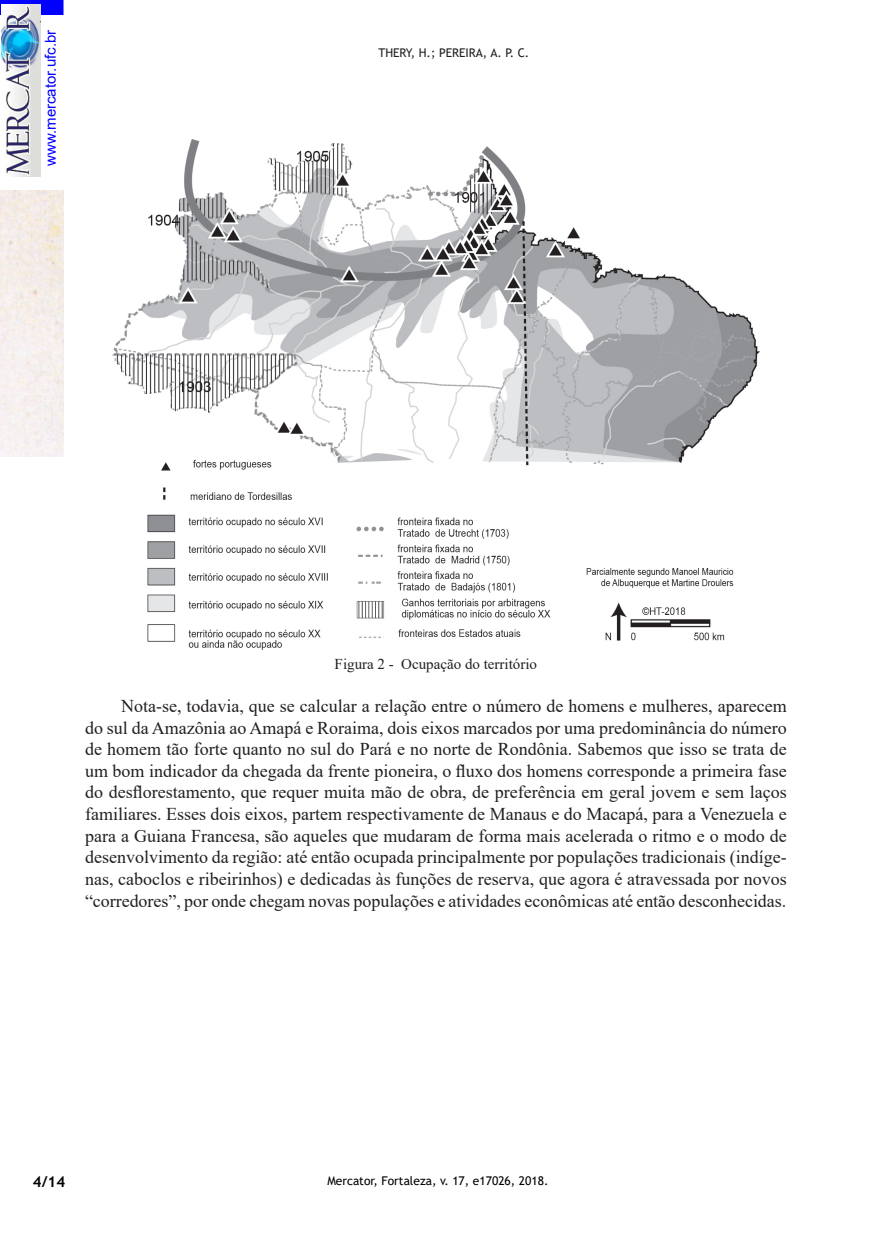
<style>
.page{position:relative;width:893px;height:1234px;background:#fff}
.page>*{position:absolute;margin:0;border:0;box-sizing:border-box;transform-origin:0 0}
.t1{font:18px/21.6px "Times New Roman";letter-spacing:-.005em;color:#231f20;text-align:justify}
.LEGENDA{font:15px "Times New Roman";color:#231f20}
.t2{font:15px "Arial";color:#00f}
.t3{font:700 15px "Trebuchet MS";color:#000}
.t4{font:12px "Trebuchet MS";color:#000}
.t5{font:12px "Trebuchet MS";color:#231f20}
</style>
<div class="page">
<img style="left:0;top:190px;width:64px;height:266px">
<div style="left:0;top:0;width:64px;height:15px;background:#00f"></div>
<img style="left:1px;top:4px;width:39px;height:173px">
<img style="left:113px;top:139px;width:646px;height:511px">
<p class="t2" style="left:40px;top:166px;width:138px;rotate:-90deg">www.mercator.ufc.br</p>
<p class="t5" style="left:378px;top:45px;width:153px">THERY, H.; PEREIRA, A. P. C.</p>
<p class="LEGENDA" style="left:335px;top:653px;width:204px">Figura 2 - Ocupação do território</p>
<p class="t1" style="left:85px;top:694px;width:703px;text-indent:36px">Nota-se, todavia, que se calcular a relação entre o número de homens e mulheres, aparecem do sul da Amazônia ao Amapá e Roraima, dois eixos marcados por uma predominância do número de homem tão forte quanto no sul do Pará e no norte de Rondônia. Sabemos que isso se trata de um bom indicador da chegada da frente pioneira, o fluxo dos homens corresponde a primeira fase do desflorestamento, que requer muita mão de obra, de preferência em geral jovem e sem laços familiares. Esses dois eixos, partem respectivamente de Manaus e do Macapá, para a Venezuela e para a Guiana Francesa, são aqueles que mudaram de forma mais acelerada o ritmo e o modo de desenvolvimento da região: até então ocupada principalmente por populações tradicionais (indíge&shy;nas, caboclos e ribeirinhos) e dedicadas às funções de reserva, que agora é atravessada por novos “corredores”, por onde chegam novas populações e atividades econômicas até então desconhecidas.</p>
<p class="t3" style="left:33px;top:1172px;width:34px">4/14</p>
<p class="t4" style="left:327px;top:1172px;width:223px">Mercator, Fortaleza, v. 17, e17026, 2018.</p>
</div>
